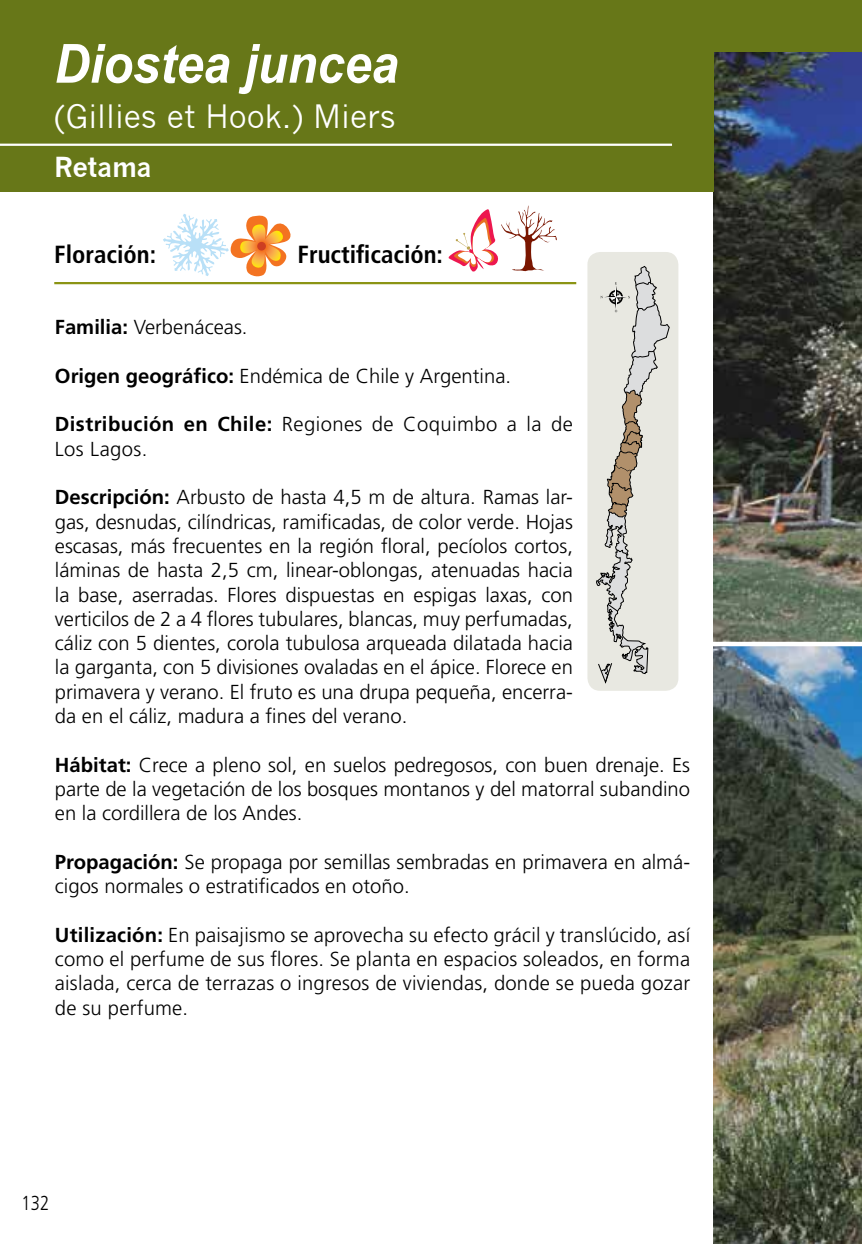
<style>
.page{position:relative;width:862px;height:1244px;background:#fff}
.page>*{position:absolute;margin:0;border:0;box-sizing:border-box;transform-origin:0 0}
.t1{font:italic 700 54px "Arial Narrow";color:#fff;scale:1.1 1}
.t2{font:31.5px "News Gothic";color:#fff}
.t3{font:700 27px "News Gothic";letter-spacing:-.01em;color:#fff}
.t4{font:700 condensed 24.75px "Frutiger LT Std";color:#000}
.t5{font:300 20.25px/24.3px "Frutiger LT Std";color:#000;text-align:justify}
.t6{font:300 20.25px/24.3px "Frutiger LT Std";letter-spacing:.02em;color:#000}
.t7{font:300 20.25px "Frutiger LT Std";color:#000;scale:.81 1}
.s1{font-weight:700}
</style>
<div class="page">
<img style="left:713px;top:51px;width:148px;height:591px">
<img style="left:713px;top:646px;width:148px;height:598px">
<div style="left:0;top:0;width:713px;height:192px;background:#677718"></div>
<div style="left:700px;top:0;width:161px;height:51px;background:#677718"></div>
<div style="left:587px;top:252px;width:91px;height:439px;background:#e8e8e1;border-radius:13px"></div>
<svg style="left:596px;top:266px;width:73px;height:418px"></svg>
<hr style="left:0;top:144px;width:671px;height:2px;background:#fff">
<svg style="left:448px;top:205px;width:108px;height:67px"></svg>
<svg style="left:163px;top:214px;width:128px;height:63px"></svg>
<div style="left:257px;top:242px;width:9px;height:9px;background:#cd3e22;border-radius:50%"></div>
<hr style="left:54px;top:282px;width:522px;height:2px;background:#8b9414">
<h1 class="t1" style="left:54px;top:23px;width:314px">Diostea juncea</h1>
<h2 class="t2" style="left:54px;top:98px;width:343px">(Gillies et Hook.) Miers</h2>
<h3 class="t3" style="left:54px;top:151px;width:99px">Retama</h3>
<p class="t4" style="left:54px;top:240px;width:103px">Floración:</p>
<p class="t4" style="left:297px;top:240px;width:147px">Fructificación:</p>
<p class="t5" style="left:55px;top:315px;width:194px"><span class="s1">Familia:</span> Verbenáceas.</p>
<p class="t5" style="left:55px;top:364px;width:457px"><span class="s1">Origen geográfico:</span> Endémica de Chile y Argentina.</p>
<p class="t6" style="left:55px;top:412px;width:519px"><span class="s1">Distribución en Chile:</span> Regiones de Coquimbo a la de<br>Los Lagos.</p>
<p class="t5" style="left:55px;top:485px;width:519px"><span class="s1">Descripción:</span> Arbusto de hasta 4,5 m de altura. Ramas lar&shy;gas, desnudas, cilíndricas, ramificadas, de color verde. Hojas escasas, más frecuentes en la región floral, pecíolos cortos, láminas de hasta 2,5 cm, linear-oblongas, atenuadas hacia la base, aserradas. Flores dispuestas en espigas laxas, con verticilos de 2 a 4 flores tubulares, blancas, muy perfumadas, cáliz con 5 dientes, corola tubulosa arqueada dilatada hacia la garganta, con 5 divisiones ovaladas en el ápice. Florece en primavera y verano. El fruto es una drupa pequeña, encerra&shy;da en el cáliz, madura a fines del verano.</p>
<p class="t5" style="left:55px;top:753px;width:636px"><span class="s1">Hábitat:</span> Crece a pleno sol, en suelos pedregosos, con buen drenaje. Es parte de la vegetación de los bosques montanos y del matorral subandino en la cordillera de los Andes.</p>
<p class="t5" style="left:55px;top:850px;width:636px"><span class="s1">Propagación:</span> Se propaga por semillas sembradas en primavera en almá&shy;cigos normales o estratificados en otoño.</p>
<p class="t5" style="left:55px;top:923px;width:636px"><span class="s1">Utilización:</span> En paisajismo se aprovecha su efecto grácil y translúcido, así como el perfume de sus flores. Se planta en espacios soleados, en forma aislada, cerca de terrazas o ingresos de viviendas, donde se pueda gozar de su perfume.</p>
<p class="t7" style="left:22px;top:1191px;width:35px">132</p>
</div>
